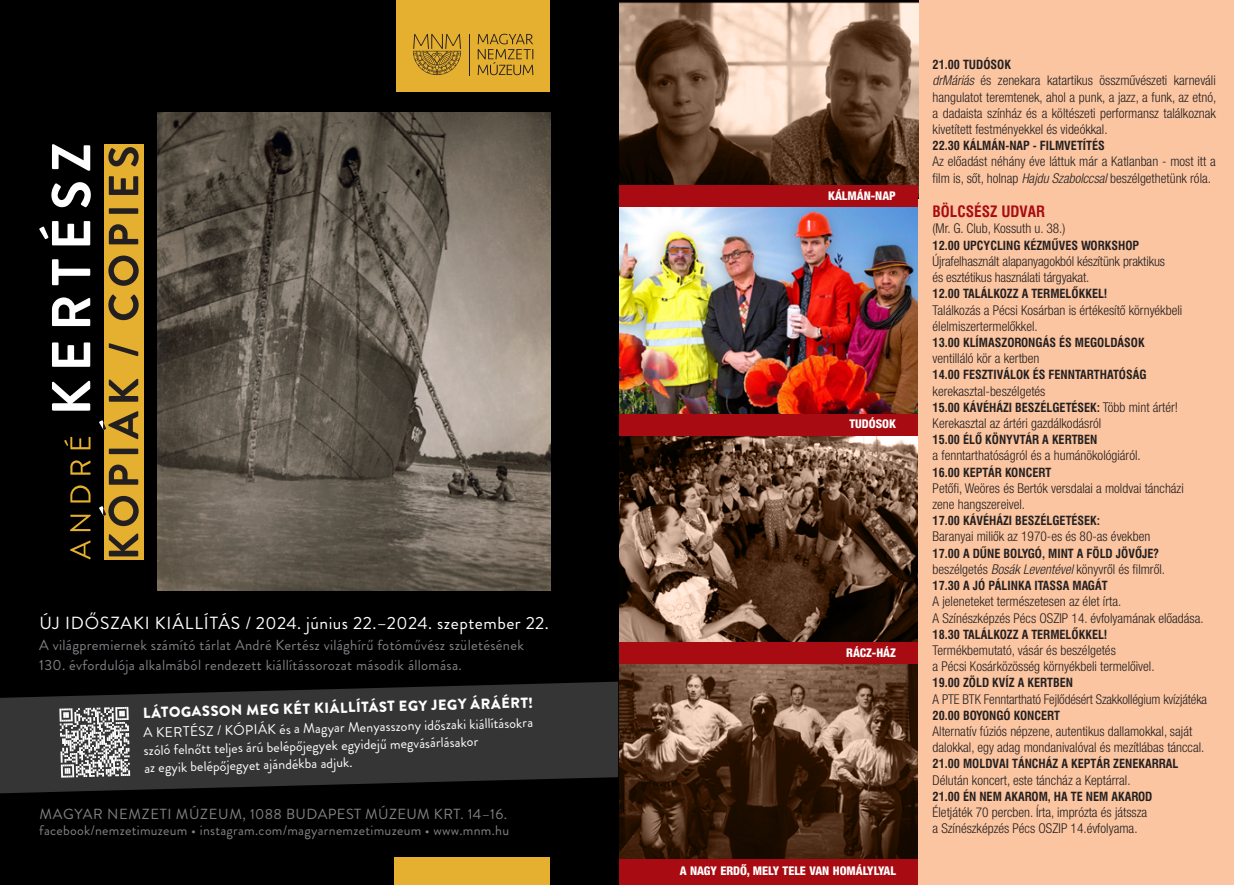
<style>
.page{position:relative;width:1234px;height:885px;background:#fff}
.page>*{position:absolute;margin:0;border:0;box-sizing:border-box;transform-origin:0 0}
.t1{font:17.55px "Brandon Grotesque";letter-spacing:.03em;color:#fff}
.t2{font:700 15.3px "Swiss 721 Cn PFL";color:#a90b12}
.t3{font:14.7px/19px "Brandon Grotesque";letter-spacing:.02em;color:#808285}
.t4{font:900 14.7px "Brandon Grotesque";color:#fff}
.t5{font:13.95px/17px "Brandon Grotesque";color:#fff}
.t6{font:13.95px "Brandon Grotesque";letter-spacing:.02em;color:#808285}
.t7{font:300 condensed 13.5px/16.2px "Helvetica Neue LT Pro";color:#231f20;text-align:justify}
.t8{font:700 12.3px "Swiss 721 Cn PFL";color:#231f20}
.t9{font:800 condensed 12px "Helvetica Neue LT Pro";color:#fff}
.s1{font-style:italic}
.s2{font-family:"Helvetica Neue LT Pro";font-weight:300;font-stretch:condensed;font-size:13.5px}
</style>
<div class="page">
<div style="left:617px;top:0;width:616px;height:884px;background:#fbc5a1"></div>
<img style="left:618px;top:435px;width:299px;height:207px">
<img style="left:618px;top:664px;width:299px;height:195px">
<img style="left:618px;top:0;width:300px;height:427px">
<img style="left:618px;top:206px;width:299px;height:208px">
<div style="left:617px;top:185px;width:300px;height:21px;background:#a90b12"></div>
<div style="left:617px;top:414px;width:300px;height:21px;background:#a90b12"></div>
<div style="left:617px;top:642px;width:300px;height:22px;background:#a90b12"></div>
<div style="left:617px;top:859px;width:300px;height:25px;background:#a90b12"></div>
<div style="left:0;top:0;width:618px;height:884px;background:#000001"></div>
<div style="left:104px;top:144px;width:39px;height:415px;background:#e5af2f"></div>
<svg style="left:99px;top:147px;width:40px;height:409px"></svg>
<img style="left:158px;top:113px;width:392px;height:477px">
<svg style="left:39px;top:144px;width:52px;height:266px"></svg>
<svg style="left:64px;top:437px;width:27px;height:122px"></svg>
<div style="left:394px;top:856px;width:156px;height:28px;background:#e5af2f"></div>
<div style="left:396px;top:0;width:154px;height:92px;background:#e5af2f"></div>
<svg style="left:413px;top:34px;width:48px;height:41px"></svg>
<hr style="left:469px;top:34px;width:1px;height:41px;background:#231f20">
<svg style="left:477px;top:34px;width:56px;height:41px"></svg>
<svg style="left:0;top:681px;width:618px;height:112px;fill:#363536"></svg>
<svg style="left:59px;top:706px;width:71px;height:71px;background:#929192"></svg>
<p class="t1" style="left:39px;top:611px;width:511px">ÚJ IDŐSZAKI KIÁLLÍTÁS / 2024. június 22.–2024. szeptember 22.</p>
<p class="t3" style="left:39px;top:636px;width:486px">A világpremiernek számító tárlat André Kertész világhírű fotóművész születésének<br>130. évfordulója alkalmából rendezett kiállítássorozat második állomása.</p>
<p class="t4" style="left:142px;top:704px;width:392px;rotate:-2deg">LÁTOGASSON MEG KÉT KIÁLLÍTÁST EGY JEGY ÁRÁÉRT!</p>
<p class="t5" style="left:143px;top:726px;width:391px;rotate:-2deg">A KERTÉSZ / KÓPIÁK és a Magyar Menyasszony időszaki kiállításokra szóló felnőtt teljes árú belépőjegyek egyidejű megvásárlásakor<br>az egyik belépőjegyet ajándékba adjuk.</p>
<p class="t3" style="left:39px;top:804px;width:469px">MAGYAR NEMZETI MÚZEUM, 1088 BUDAPEST MÚZEUM KRT. 14–16.</p>
<p class="t6" style="left:39px;top:820px;width:471px">facebook/nemzetimuzeum • instagram.com/magyarnemzetimuzeum • www.mnm.hu</p>
<p class="t9" style="left:828px;top:188px;width:69px">KÁLMÁN-NAP</p>
<p class="t9" style="left:849px;top:416px;width:48px">TUDÓSOK</p>
<p class="t9" style="left:846px;top:645px;width:51px">RÁCZ-HÁZ</p>
<p class="t9" style="left:679px;top:862px;width:218px">A NAGY ERDŐ, MELY TELE VAN HOMÁLYLYAL</p>
<p class="t8" style="left:932px;top:57px;width:80px">21.00 TUDÓSOK</p>
<p class="t7" style="left:932px;top:72px;width:285px"><span class="s1">drMáriás</span> és zenekara katartikus összművészeti karneváli hangulatot teremtenek, ahol a punk, a jazz, a funk, az etnó, a dadaista színház és a költészeti performansz találkoznak kivetített festményekkel és videókkal.</p>
<p class="t8" style="left:932px;top:138px;width:174px">22.30 KÁLMÁN-NAP - FILMVETÍTÉS</p>
<p class="t7" style="left:932px;top:153px;width:285px">Az előadást néhány éve láttuk már a Katlanban - most itt a film is, sőt, holnap <span class="s1">Hajdu Szabolccsal</span> beszélgethetünk róla.</p>
<p class="t2" style="left:932px;top:202px;width:114px">BÖLCSÉSZ UDVAR</p>
<p class="t7" style="left:932px;top:220px;width:134px">(Mr. G. Club, Kossuth u. 38.)</p>
<p class="t8" style="left:932px;top:238px;width:208px">12.00 UPCYCLING KÉZMŰVES WORKSHOP</p>
<p class="t7" style="left:932px;top:253px;width:234px">Újrafelhasznált alapanyagokból készítünk praktikus</p>
<p class="t7" style="left:932px;top:269px;width:158px">és esztétikus használati tárgyakat.</p>
<p class="t8" style="left:932px;top:286px;width:176px">12.00 TALÁLKOZZ A TERMELŐKKEL!</p>
<p class="t7" style="left:932px;top:301px;width:251px">Találkozás a Pécsi Kosárban is értékesítő környékbeli</p>
<p class="t7" style="left:932px;top:318px;width:107px">élelmiszertermelőkkel.</p>
<p class="t8" style="left:932px;top:335px;width:213px">13.00 KLÍMASZORONGÁS ÉS MEGOLDÁSOK</p>
<p class="t7" style="left:932px;top:350px;width:108px">ventilláló kör a kertben</p>
<p class="t8" style="left:932px;top:367px;width:215px">14.00 FESZTIVÁLOK ÉS FENNTARTHATÓSÁG</p>
<p class="t7" style="left:932px;top:382px;width:114px">kerekasztal-beszélgetés</p>
<p class="t8" style="left:932px;top:400px;width:247px">15.00 KÁVÉHÁZI BESZÉLGETÉSEK: <span class="s2">Több mint ártér!</span></p>
<p class="t7" style="left:932px;top:415px;width:170px">Kerekasztal az ártéri gazdálkodásról</p>
<p class="t8" style="left:932px;top:432px;width:166px">15.00 ÉLŐ KÖNYVTÁR A KERTBEN</p>
<p class="t7" style="left:932px;top:447px;width:209px">a fenntarthatóságról és a humánökológiáról.</p>
<p class="t8" style="left:932px;top:464px;width:120px">16.00 KEPTÁR KONCERT</p>
<p class="t7" style="left:932px;top:480px;width:253px">Petőfi, Weöres és Bertók versdalai a moldvai táncházi</p>
<p class="t7" style="left:932px;top:496px;width:94px">zene hangszereivel.</p>
<p class="t8" style="left:932px;top:513px;width:169px">17.00 KÁVÉHÁZI BESZÉLGETÉSEK:</p>
<p class="t7" style="left:932px;top:528px;width:219px">Baranyai miliők az 1970-es és 80-as években</p>
<p class="t8" style="left:932px;top:545px;width:228px">17.00 A DŰNE BOLYGÓ, MINT A FÖLD JÖVŐJE?</p>
<p class="t7" style="left:932px;top:561px;width:234px">beszélgetés <span class="s1">Bosák Leventével</span> könyvről és filmről.</p>
<p class="t8" style="left:932px;top:578px;width:176px">17.30 A JÓ PÁLINKA ITASSA MAGÁT</p>
<p class="t7" style="left:932px;top:593px;width:190px">A jeleneteket természetesen az élet írta.</p>
<p class="t7" style="left:932px;top:609px;width:272px">A Színészképzés Pécs OSZIP 14. évfolyamának előadása.</p>
<p class="t8" style="left:932px;top:626px;width:176px">18.30 TALÁLKOZZ A TERMELŐKKEL!</p>
<p class="t7" style="left:932px;top:642px;width:185px">Termékbemutató, vásár és beszélgetés</p>
<p class="t7" style="left:932px;top:658px;width:223px">a Pécsi Kosárközösség környékbeli termelőivel.</p>
<p class="t8" style="left:932px;top:675px;width:142px">19.00 ZÖLD KVÍZ A KERTBEN</p>
<p class="t7" style="left:932px;top:690px;width:276px">A PTE BTK Fenntartható Fejlődésért Szakkollégium kvízjátéka</p>
<p class="t8" style="left:932px;top:707px;width:129px">20.00 BOYONGÓ KONCERT</p>
<p class="t7" style="left:932px;top:723px;width:261px">Alternatív fúziós népzene, autentikus dallamokkal, saját</p>
<p class="t7" style="left:932px;top:739px;width:273px">dalokkal, egy adag mondanivalóval és mezítlábas tánccal.</p>
<p class="t8" style="left:932px;top:756px;width:247px">21.00 MOLDVAI TÁNCHÁZ A KEPTÁR ZENEKARRAL</p>
<p class="t7" style="left:932px;top:771px;width:199px">Délután koncert, este táncház a Keptárral.</p>
<p class="t8" style="left:932px;top:788px;width:221px">21.00 ÉN NEM AKAROM, HA TE NEM AKAROD</p>
<p class="t7" style="left:932px;top:804px;width:216px">Életjáték 70 percben. Írta, imprózta és játssza</p>
<p class="t7" style="left:932px;top:820px;width:206px">a Színészképzés Pécs OSZIP 14.évfolyama.</p>
</div>
